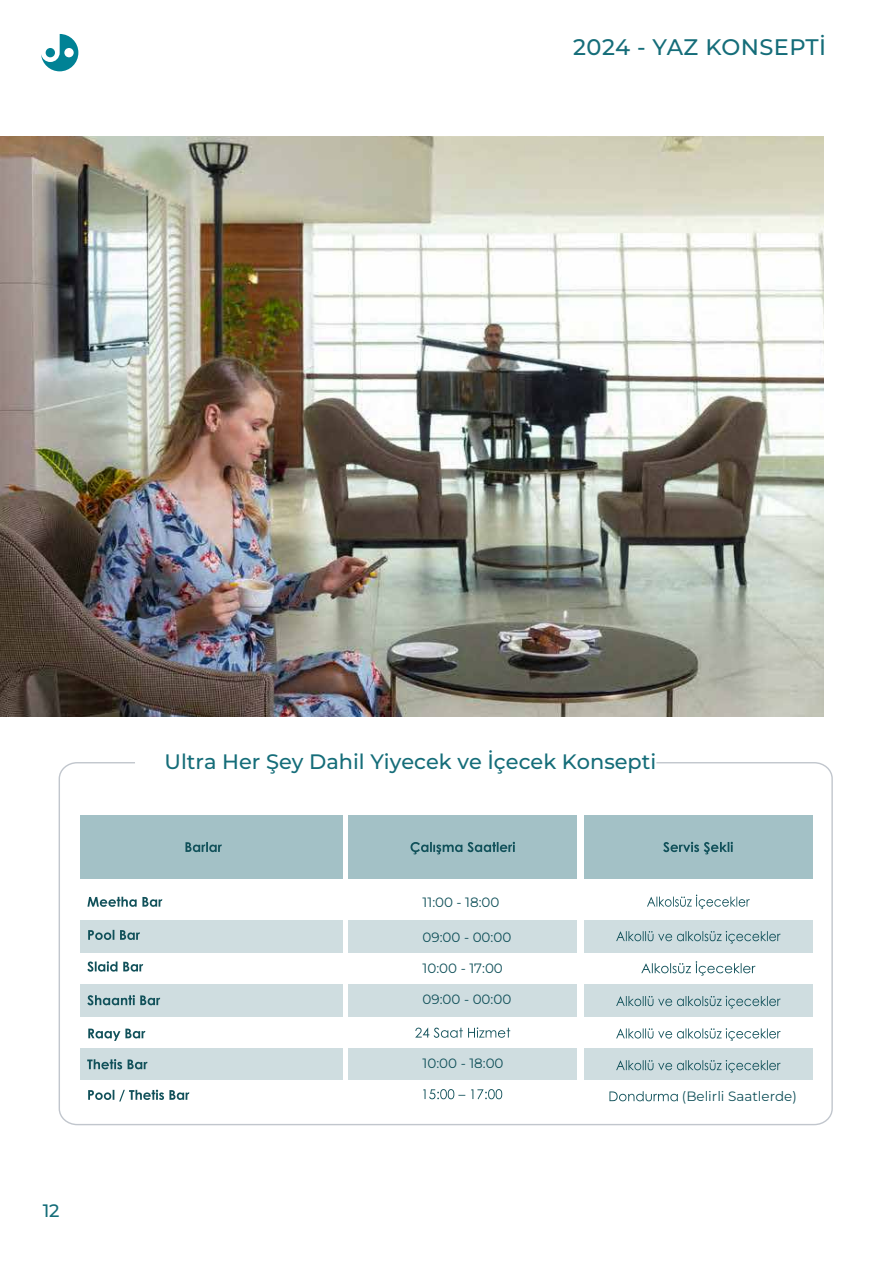
<style>
.page{position:relative;width:893px;height:1263px;background:#fff}
.page>*{position:absolute;margin:0;border:0;box-sizing:border-box;transform-origin:0 0}
.t1{font:500 22.5px "Montserrat";letter-spacing:.02em;color:#156d79}
.t2{font:500 20.85px "Montserrat";color:#156d79}
.t3{font:500 18px "Montserrat";color:#156d79}
.t4{font:13.5px "Montserrat";color:#11515a}
</style>
<div class="page">
<img style="left:0;top:136px;width:824px;height:580px">
<svg style="left:58px;top:762px;width:775px;height:364px"></svg>
<svg style="left:647px;top:894px;width:103px;height:15px"></svg>
<svg style="left:616px;top:931px;width:165px;height:12px;background:#aac1c6"></svg>
<svg style="left:616px;top:996px;width:165px;height:12px;background:#aac2c6"></svg>
<svg style="left:616px;top:1060px;width:165px;height:13px;background:#adc4c8"></svg>
<svg style="left:641px;top:961px;width:114px;height:15px"></svg>
<svg style="left:87px;top:897px;width:75px;height:10px"></svg>
<svg style="left:88px;top:930px;width:52px;height:10px"></svg>
<svg style="left:87px;top:961px;width:56px;height:11px"></svg>
<svg style="left:87px;top:995px;width:73px;height:10px"></svg>
<svg style="left:87px;top:1059px;width:61px;height:10px"></svg>
<svg style="left:423px;top:1089px;width:79px;height:10px"></svg>
<svg style="left:609px;top:1091px;width:69px;height:10px"></svg>
<svg style="left:88px;top:1090px;width:101px;height:11px"></svg>
<svg style="left:415px;top:1027px;width:95px;height:11px"></svg>
<svg style="left:616px;top:1028px;width:165px;height:13px"></svg>
<svg style="left:88px;top:1028px;width:57px;height:13px"></svg>
<svg style="left:41px;top:34px;width:37px;height:37px"></svg>
<h1 class="t1" style="left:573px;top:32px;width:254px">2024 - YAZ KONSEPTİ</h1>
<h3 class="t3" style="left:43px;top:1197px;width:18px">12</h3>
<h2 class="t2" style="left:165px;top:747px;width:493px">Ultra Her Şey Dahil Yiyecek ve İçecek Konsepti</h2>
<p class="t4" style="left:423px;top:892px;width:78px">11:00 - 18:00</p>
<p class="t4" style="left:423px;top:927px;width:90px">09:00 - 00:00</p>
<p class="t4" style="left:423px;top:959px;width:82px">10:00 - 17:00</p>
<p class="t4" style="left:423px;top:990px;width:90px">09:00 - 00:00</p>
<p class="t4" style="left:423px;top:1054px;width:82px">10:00 - 18:00</p>
<p class="t4" style="left:682px;top:1087px;width:116px">(Belirli Saatlerde)</p>
</div>
